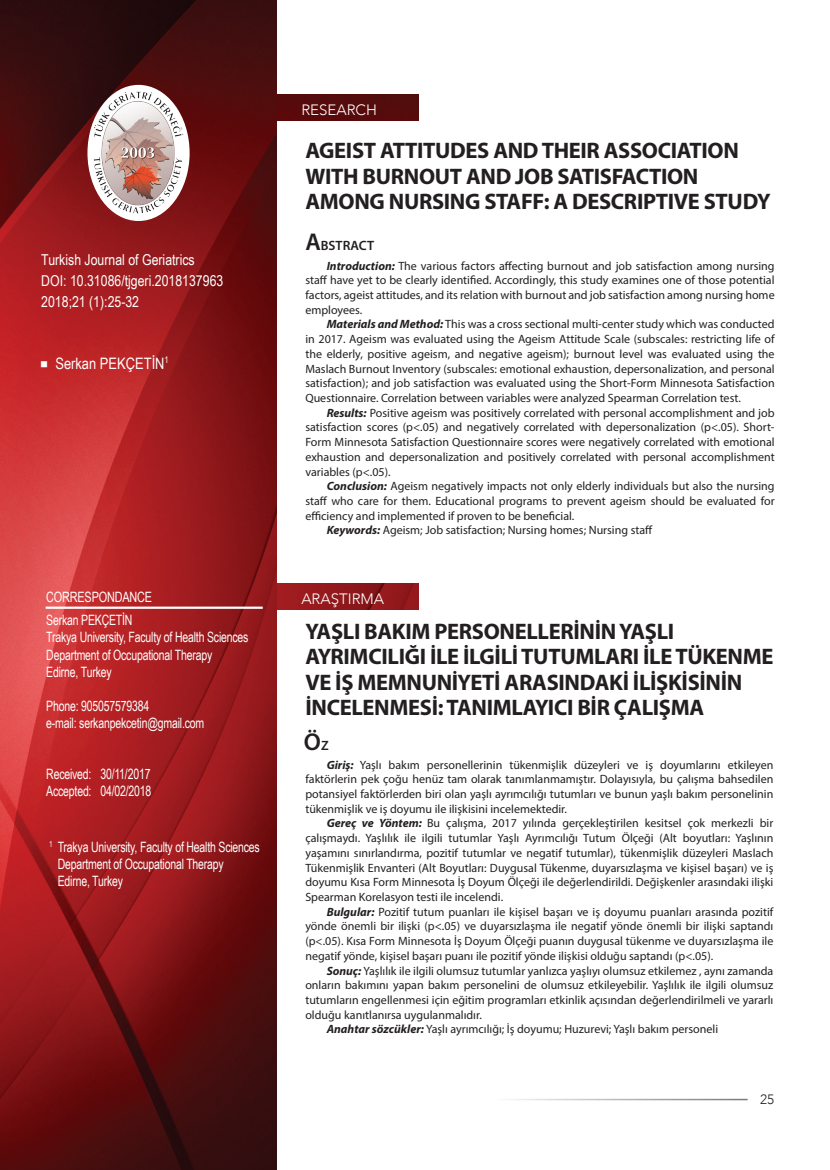
<style>
.page{position:relative;width:830px;height:1170px;background:#fff}
.page>*{position:absolute;margin:0;border:0;box-sizing:border-box;transform-origin:0 0}
.t1{font:600 24.3px "Myriad Pro";color:#231f20}
.t2{font:700 22.5px/25.5px "Myriad Pro";letter-spacing:-.015em;color:#231f20}
.t3{font:15.75px "Arial Narrow";color:#fff}
.t4{font:15px/21px "Arial Narrow";color:#fff}
.t5{font:300 15px "Avenir";color:#fff}
.t6{font:14.25px/17.1px "Arial Narrow";letter-spacing:-.015em;color:#fff;scale:.9 1}
.t7{font:14.25px/23px "Arial Narrow";letter-spacing:-.015em;color:#fff;scale:.93 1}
.t8{font:600 13.5px "Myriad Pro";color:#231f20}
.t9{font:300 13.5px "Avenir";color:#231f20}
.t10{font:12px/14.7px "Myriad Pro";color:#231f20;text-align:justify}
.s1{font-size:24.3px}
.s2{font-weight:700;font-style:italic}
.s3{font-size:13.5px}
</style>
<div class="page">
<div style="left:276px;top:95px;width:142px;height:25px;background:#560b0c"></div>
<img style="left:276px;top:584px;width:142px;height:25px">
<img style="left:0;top:0;width:276px;height:1169px">
<div style="left:87px;top:85px;width:102px;height:136px;background:#fff;border-radius:50%"></div>
<img style="left:93px;top:91px;width:91px;height:125px">
<hr style="left:46px;top:606px;width:216px;height:2px;background:#fff">
<svg style="left:41px;top:361px;width:6px;height:6px"></svg>
<p class="t4" style="left:41px;top:249px;width:183px">Turkish Journal of Geriatrics<br>DOI: 10.31086/tjgeri.2018137963<br>2018;21 (1):25-32</p>
<h3 class="t3" style="left:55px;top:351px;width:115px">Serkan PEKÇETİN<sup>1</sup></h3>
<p class="t7" style="left:46px;top:585px;width:115px">CORRESPONDANCE<br>Serkan PEKÇETİN</p>
<p class="t6" style="left:46px;top:628px;width:226px">Trakya University, Faculty of Health Sciences<br>Department of Occupational Therapy<br>Edirne, Turkey</p>
<p class="t6" style="left:46px;top:696px;width:177px">Phone: 905057579384<br>e-mail: serkanpekcetin@gmail.com</p>
<p class="t6" style="left:46px;top:765px;width:118px">Received: 30/11/2017<br>Accepted: 04/02/2018</p>
<p class="t6" style="left:58px;top:837px;width:226px;text-indent:-9px"><sup>1</sup> Trakya University, Faculty of Health Sciences<br>Department of Occupational Therapy<br>Edirne, Turkey</p>
<p class="t5" style="left:301px;top:100px;width:77px">RESEARCH</p>
<h2 class="t2" style="left:305px;top:137px;width:466px">AGEIST ATTITUDES AND THEIR ASSOCIATION<br>WITH BURNOUT AND JOB SATISFACTION<br>AMONG NURSING STAFF: A DESCRIPTIVE STUDY</h2>
<p class="t8" style="left:305px;top:236px;width:70px"><span class="s1">A</span>BSTRACT</p>
<p class="t10" style="left:305px;top:258px;width:470px;text-indent:21px"><span class="s2">Introduction:</span> The various factors affecting burnout and job satisfaction among nursing staff have yet to be clearly identified. Accordingly, this study examines one of those potential factors, ageist attitudes, and its relation with burnout and job satisfaction among nursing home employees.</p>
<p class="t10" style="left:305px;top:317px;width:470px;text-indent:21px"><span class="s2">Materials and Method:</span> This was a cross sectional multi-center study which was conducted in 2017. Ageism was evaluated using the Ageism Attitude Scale (subscales: restricting life of the elderly, positive ageism, and negative ageism); burnout level was evaluated using the Maslach Burnout Inventory (subscales: emotional exhaustion, depersonalization, and personal satisfaction); and job satisfaction was evaluated using the Short-Form Minnesota Satisfaction Questionnaire. Correlation between variables were analyzed Spearman Correlation test.</p>
<p class="t10" style="left:305px;top:405px;width:470px;text-indent:21px"><span class="s2">Results:</span> Positive ageism was positively correlated with personal accomplishment and job satisfaction scores (p&lt;.05) and negatively correlated with depersonalization (p&lt;.05). Short-Form Minnesota Satisfaction Questionnaire scores were negatively correlated with emotional exhaustion and depersonalization and positively correlated with personal accomplishment variables (p&lt;.05).</p>
<p class="t10" style="left:326px;top:478px;width:449px"><span class="s2">Conclusion:</span> Ageism negatively impacts not only elderly individuals but also the nursing</p>
<p class="t10" style="left:305px;top:493px;width:470px">staff who care for them. Educational programs to prevent ageism should be evaluated for</p>
<p class="t10" style="left:305px;top:508px;width:270px">efficiency and implemented if proven to be beneficial.</p>
<p class="t10" style="left:326px;top:522px;width:327px"><span class="s2">Keywords:</span> Ageism; Job satisfaction; Nursing homes; Nursing staff</p>
<p class="t5" style="left:301px;top:590px;width:84px">ARAŞTIRMA</p>
<h2 class="t2" style="left:305px;top:617px;width:469px">YAŞLI BAKIM PERSONELLERİNİN YAŞLI AYRIMCILIĞI İLE İLGİLİ TUTUMLARI İLE TÜKENME VE İŞ MEMNUNİYETİ ARASINDAKİ İLİŞKİSİNİN İNCELENMESİ: TANIMLAYICI BİR ÇALIŞMA</h2>
<h1 class="t1" style="left:304px;top:726px;width:26px">Ö<span class="s3">Z</span></h1>
<p class="t10" style="left:305px;top:757px;width:469px;text-indent:21px"><span class="s2">Giriş:</span> Yaşlı bakım personellerinin tükenmişlik düzeyleri ve iş doyumlarını etkileyen faktörlerin pek çoğu henüz tam olarak tanımlanmamıştır. Dolayısıyla, bu çalışma bahsedilen potansiyel faktörlerden biri olan yaşlı ayrımcılığı tutumları ve bunun yaşlı bakım personelinin tükenmişlik ve iş doyumu ile ilişkisini incelemektedir.</p>
<p class="t10" style="left:305px;top:815px;width:469px;text-indent:21px"><span class="s2">Gereç ve Yöntem:</span> Bu çalışma, 2017 yılında gerçekleştirilen kesitsel çok merkezli bir çalışmaydı. Yaşlılık ile ilgili tutumlar Yaşlı Ayrımcılığı Tutum Ölçeği (Alt boyutları: Yaşlının yaşamını sınırlandırma, pozitif tutumlar ve negatif tutumlar), tükenmişlik düzeyleri Maslach Tükenmişlik Envanteri (Alt Boyutları: Duygusal Tükenme, duyarsızlaşma ve kişisel başarı) ve iş doyumu Kısa Form Minnesota İş Doyum Ölçeği ile değerlendirildi. Değişkenler arasındaki ilişki Spearman Korelasyon testi ile incelendi.</p>
<p class="t10" style="left:305px;top:904px;width:469px;text-indent:21px"><span class="s2">Bulgular:</span> Pozitif tutum puanları ile kişisel başarı ve iş doyumu puanları arasında pozitif yönde önemli bir ilişki (p&lt;.05) ve duyarsızlaşma ile negatif yönde önemli bir ilişki saptandı (p&lt;.05). Kısa Form Minnesota İş Doyum Ölçeği puanın duygusal tükenme ve duyarsızlaşma ile negatif yönde, kişisel başarı puanı ile pozitif yönde ilişkisi olduğu saptandı (p&lt;.05).</p>
<p class="t10" style="left:326px;top:962px;width:448px"><span class="s2">Sonuç:</span> Yaşlılık ile ilgili olumsuz tutumlar yanlızca yaşlıyı olumsuz etkilemez , aynı zamanda</p>
<p class="t10" style="left:305px;top:977px;width:469px">onların bakımını yapan bakım personelini de olumsuz etkileyebilir. Yaşlılık ile ilgili olumsuz</p>
<p class="t10" style="left:305px;top:992px;width:469px">tutumların engellenmesi için eğitim programları etkinlik açısından değerlendirilmeli ve yararlı</p>
<p class="t10" style="left:305px;top:1006px;width:178px">olduğu kanıtlanırsa uygulanmalıdır.</p>
<p class="t10" style="left:326px;top:1021px;width:393px"><span class="s2">Anahtar sözcükler:</span> Yaşlı ayrımcılığı; İş doyumu; Huzurevi; Yaşlı bakım personeli</p>
<p class="t9" style="left:759px;top:1091px;width:16px">25</p>
</div>
